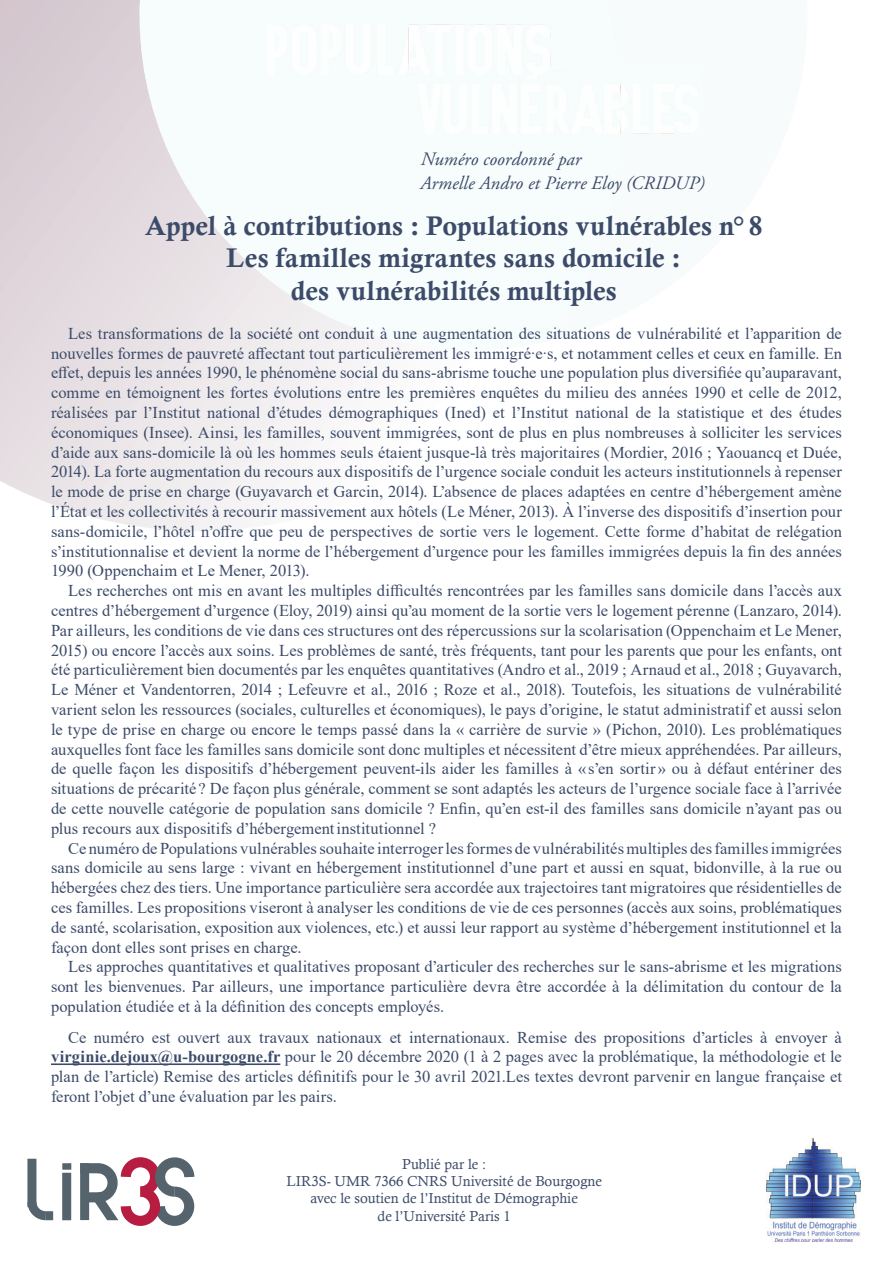
<style>
.page{position:relative;width:893px;height:1263px;background:#fff}
.page>*{position:absolute;margin:0;border:0;box-sizing:border-box;transform-origin:0 0}
.t1{font:27px/32.4px "Calis MT Bol";letter-spacing:.005em;color:#3c4b69;text-align:center}
.t2{font:italic 18.9px/24px "Adobe Garamond Pro";color:#3c4b69}
.t3{font:16.5px/19.8px "Times New Roman";color:#3c4b69;text-align:justify}
.t4{font:14.4px/17.2px "Calisto";color:#3c4b69;text-align:center}
.s1{font-weight:700}
</style>
<div class="page">
<svg style="left:0;top:0;width:375px;height:531px"></svg>
<svg style="left:135px;top:0;width:407px;height:350px"></svg>
<hr style="left:51px;top:1063px;width:229px;height:2px;background:#3c4b69">
<img style="left:267px;top:25px;width:142px;height:49px">
<img style="left:409px;top:25px;width:142px;height:49px">
<img style="left:632px;top:133px;width:59px;height:1px">
<img style="left:418px;top:74px;width:102px;height:60px">
<img style="left:520px;top:74px;width:101px;height:60px">
<img style="left:418px;top:72px;width:133px;height:2px">
<img style="left:766px;top:1138px;width:94px;height:104px">
<div style="left:27px;top:1163px;width:9px;height:39px;background:#55636c"></div>
<svg style="left:27px;top:1193px;width:27px;height:28px"></svg>
<div style="left:62px;top:1173px;width:9px;height:47px;background:#55636c"></div>
<div style="left:62px;top:1163px;width:9px;height:7px;background:#55636c"></div>
<svg style="left:80px;top:1157px;width:115px;height:69px"></svg>
<p class="t2" style="left:420px;top:148px;width:286px">Numéro coordonné par<br>Armelle Andro et Pierre Eloy (CRIDUP)</p>
<h1 class="t1" style="left:145px;top:209px;width:619px">Appel à contributions : Populations vulnérables n° 8<br>Les familles migrantes sans domicile :<br>des vulnérabilités multiples</h1>
<p class="t3" style="left:51px;top:323px;width:792px;text-indent:17px">Les transformations de la société ont conduit à une augmentation des situations de vulnérabilité et l’apparition de nouvelles formes de pauvreté affectant tout particulièrement les immigré·e·s, et notamment celles et ceux en famille. En effet, depuis les années 1990, le phénomène social du sans-abrisme touche une population plus diversifiée qu’auparavant, comme en témoignent les fortes évolutions entre les premières enquêtes du milieu des années 1990 et celle de 2012, réalisées par l’Institut national d’études démographiques (Ined) et l’Institut national de la statistique et des études économiques (Insee). Ainsi, les familles, souvent immigrées, sont de plus en plus nombreuses à solliciter les services d’aide aux sans-domicile là où les hommes seuls étaient jusque-là très majoritaires (Mordier, 2016 ; Yaouancq et Duée, 2014). La forte augmentation du recours aux dispositifs de l’urgence sociale conduit les acteurs institutionnels à repenser le mode de prise en charge (Guyavarch et Garcin, 2014). L’absence de places adaptées en centre d’hébergement amène l’État et les collectivités à recourir massivement aux hôtels (Le Méner, 2013). À l’inverse des dispositifs d’insertion pour sans-domicile, l’hôtel n’offre que peu de perspectives de sortie vers le logement. Cette forme d’habitat de relégation s’institutionnalise et devient la norme de l’hébergement d’urgence pour les familles immigrées depuis la fin des années 1990 (Oppenchaim et Le Mener, 2013).</p>
<p class="t3" style="left:51px;top:580px;width:792px;text-indent:17px">Les recherches ont mis en avant les multiples difficultés rencontrées par les familles sans domicile dans l’accès aux centres d’hébergement d’urgence (Eloy, 2019) ainsi qu’au moment de la sortie vers le logement pérenne (Lanzaro, 2014).<br>Par ailleurs, les conditions de vie dans ces structures ont des répercussions sur la scolarisation (Oppenchaim et Le Mener, 2015) ou encore l’accès aux soins. Les problèmes de santé, très fréquents, tant pour les parents que pour les enfants, ont été particulièrement bien documentés par les enquêtes quantitatives (Andro et al., 2019 ; Arnaud et al., 2018 ; Guyavarch, Le Méner et Vandentorren, 2014 ; Lefeuvre et al., 2016 ; Roze et al., 2018). Toutefois, les situations de vulnérabilité varient selon les ressources (sociales, culturelles et économiques), le pays d’origine, le statut administratif et aussi selon le type de prise en charge ou encore le temps passé dans la « carrière de survie » (Pichon, 2010). Les problématiques auxquelles font face les familles sans domicile sont donc multiples et nécessitent d’être mieux appréhendées. Par ailleurs, de quelle façon les dispositifs d’hébergement peuvent-ils aider les familles à « s’en sortir » ou à défaut entériner des situations de précarité ? De façon plus générale, comment se sont adaptés les acteurs de l’urgence sociale face à l’arrivée de cette nouvelle catégorie de population sans domicile ? Enfin, qu’en est-il des familles sans domicile n’ayant pas ou plus recours aux dispositifs d’hébergement institutionnel ?</p>
<p class="t3" style="left:51px;top:838px;width:792px;text-indent:17px">Ce numéro de Populations vulnérables souhaite interroger les formes de vulnérabilités multiples des familles immigrées sans domicile au sens large : vivant en hébergement institutionnel d’une part et aussi en squat, bidonville, à la rue ou hébergées chez des tiers. Une importance particulière sera accordée aux trajectoires tant migratoires que résidentielles de ces familles. Les propositions viseront à analyser les conditions de vie de ces personnes (accès aux soins, problématiques de santé, scolarisation, exposition aux violences, etc.) et aussi leur rapport au système d’hébergement institutionnel et la façon dont elles sont prises en charge.</p>
<p class="t3" style="left:51px;top:956px;width:792px;text-indent:17px">Les approches quantitatives et qualitatives proposant d’articuler des recherches sur le sans-abrisme et les migrations sont les bienvenues. Par ailleurs, une importance particulière devra être accordée à la délimitation du contour de la population étudiée et à la définition des concepts employés.</p>
<p class="t3" style="left:51px;top:1027px;width:792px;text-indent:17px">Ce numéro est ouvert aux travaux nationaux et internationaux. Remise des propositions d’articles à envoyer à <span class="s1">virginie.dejoux@u-bourgogne.fr</span> pour le 20 décembre 2020 (1 à 2 pages avec la problématique, la méthodologie et le plan de l’article) Remise des articles définitifs pour le 30 avril 2021.Les textes devront parvenir en langue française et feront l’objet d’une évaluation par les pairs.</p>
<p class="t4" style="left:286px;top:1155px;width:317px">Publié par le :<br>LIR3S- UMR 7366 CNRS Université de Bourgogne avec le soutien de l’Institut de Démographie<br>de l’Université Paris 1</p>
</div>
